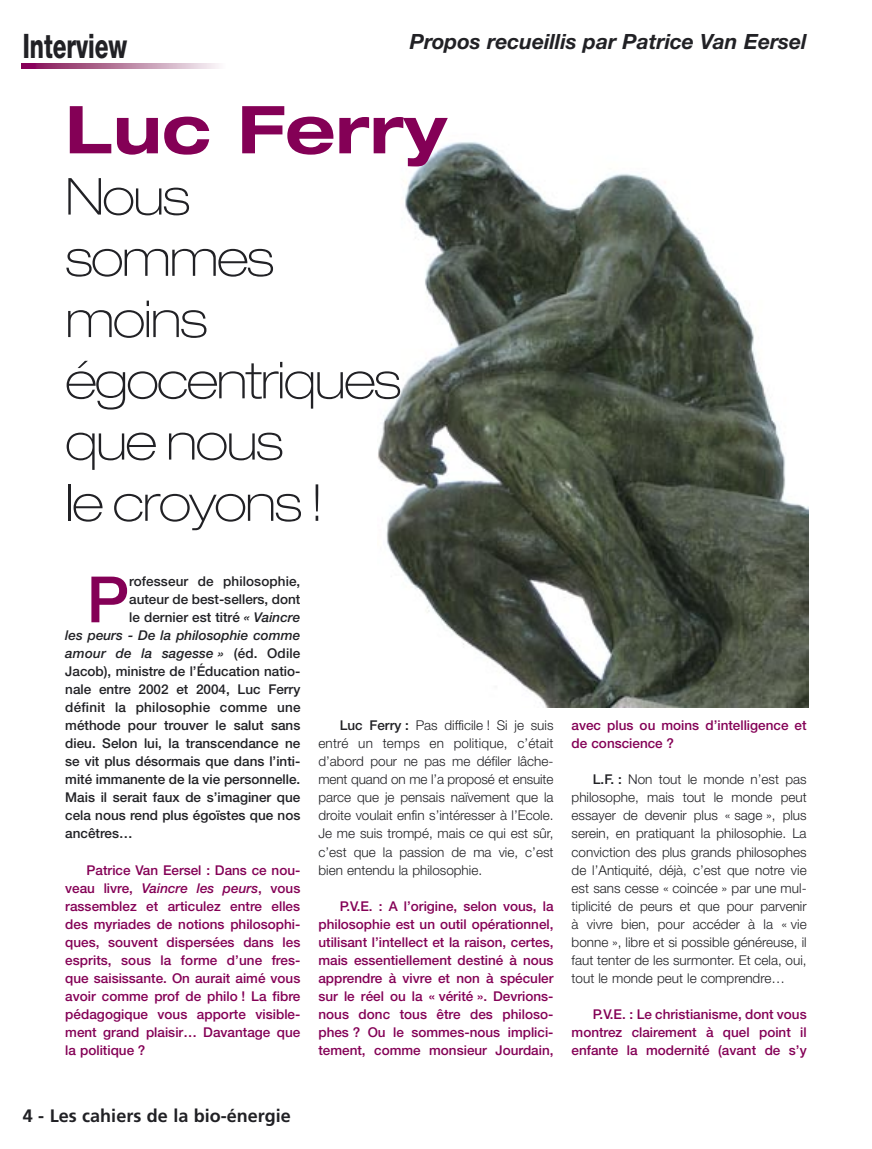
<style>
.page{position:relative;width:872px;height:1149px;background:#fff}
.page>*{position:absolute;margin:0;border:0;box-sizing:border-box;transform-origin:0 0}
.gros_titre_helvetica{font:700 expanded 66px "Helvetica Neue";color:#840056}
.texte_général_helvetica{font:500 63.9px "Helvetica Neue";color:#840056}
.gros_titre_2_helvetica{font:100 expanded 51px/61.2px "Helvetica Neue";letter-spacing:-.03em;color:#212125}
.bloc_haut_de_page_helvetica{font:800 33.75px "Helvetica Neue";color:#212125;scale:.67 1}
.bandeau_nom_auteur_helvetica{font:italic 700 21px "Helvetica Neue";color:#212125}
.t1{font:700 18px "Frutiger";color:#212125}
.interviewer_helvetica{font:500 13.5px/18px "Helvetica Neue";color:#840056;text-align:justify}
.texte_général_helvetica-2{font:300 13.5px/18px "Helvetica Neue";color:#212125;text-align:justify}
.texte_général_helvetica-3{font:500 13.5px "Helvetica Neue";color:#212125}
.texte_général_helvetica-4{font:italic 500 13.5px "Helvetica Neue";color:#212125}
.s1{font-style:italic}
.s2{font-style:normal}
.s3{font-weight:500}
</style>
<div class="page">
<svg style="left:21px;top:64px;width:198px;height:4px"></svg>
<img style="left:377px;top:142px;width:431px;height:565px">
<p class="bloc_haut_de_page_helvetica" style="left:23px;top:25px;width:158px">Interview</p>
<p class="bandeau_nom_auteur_helvetica" style="left:410px;top:28px;width:398px">Propos recueillis par Patrice Van Eersel</p>
<p class="gros_titre_helvetica" style="left:65px;top:88px;width:383px">Luc Ferry</p>
<p class="gros_titre_2_helvetica" style="left:65px;top:165px;width:337px">Nous sommes moins égocentriques que nous<br>le croyons !</p>
<p class="texte_général_helvetica" style="left:87px;top:561px;width:44px">P</p>
<p class="texte_général_helvetica-3" style="left:129px;top:573px;width:173px">rofesseur de philosophie,</p>
<p class="texte_général_helvetica-3" style="left:129px;top:591px;width:173px">auteur de best-sellers, dont</p>
<p class="texte_général_helvetica-3" style="left:129px;top:609px;width:173px">le dernier est titré <span class="s1">« Vaincre</span></p>
<p class="texte_général_helvetica-4" style="left:65px;top:627px;width:237px">les peurs - De la philosophie comme</p>
<p class="texte_général_helvetica-4" style="left:65px;top:645px;width:236px">amour de la sagesse » <span class="s2">(éd. Odile</span></p>
<p class="texte_général_helvetica-3" style="left:65px;top:663px;width:237px">Jacob), ministre de l’Éducation natio-</p>
<p class="texte_général_helvetica-3" style="left:65px;top:681px;width:237px">nale entre 2002 et 2004, Luc Ferry</p>
<p class="texte_général_helvetica-3" style="left:65px;top:699px;width:237px">définit la philosophie comme une</p>
<p class="texte_général_helvetica-3" style="left:65px;top:717px;width:236px">méthode pour trouver le salut sans</p>
<p class="texte_général_helvetica-3" style="left:65px;top:735px;width:236px">dieu. Selon lui, la transcendance ne</p>
<p class="texte_général_helvetica-3" style="left:65px;top:753px;width:237px">se vit plus désormais que dans l’inti-</p>
<p class="texte_général_helvetica-3" style="left:65px;top:771px;width:236px">mité immanente de la vie personnelle.</p>
<p class="texte_général_helvetica-3" style="left:65px;top:789px;width:237px">Mais il serait faux de s’imaginer que</p>
<p class="texte_général_helvetica-3" style="left:65px;top:807px;width:237px">cela nous rend plus égoïstes que nos</p>
<p class="texte_général_helvetica-3" style="left:65px;top:825px;width:69px">ancêtres…</p>
<p class="interviewer_helvetica" style="left:65px;top:860px;width:237px;text-indent:21px">Patrice Van Eersel : Dans ce nou&shy;veau livre, <span class="s1">Vaincre les peurs</span>, vous rassemblez et articulez entre elles des myriades de notions philosophi&shy;ques, souvent dispersées dans les esprits, sous la forme d’une fres&shy;que saisissante. On aurait aimé vous avoir comme prof de philo ! La fibre pédagogique vous apporte visible&shy;ment grand plaisir… Davantage que la politique ?</p>
<p class="texte_général_helvetica-2" style="left:318px;top:716px;width:237px;text-indent:21px"><span class="s3">Luc Ferry :</span> Pas difficile ! Si je suis entré un temps en politique, c’était d’abord pour ne pas me défiler lâche&shy;ment quand on me l’a proposé et ensuite parce que je pensais naïvement que la droite voulait enfin s’intéresser à l’Ecole.<br>Je me suis trompé, mais ce qui est sûr, c’est que la passion de ma vie, c’est bien entendu la philosophie.</p>
<p class="interviewer_helvetica" style="left:318px;top:896px;width:237px;text-indent:21px">P.V.E. : A l’origine, selon vous, la philosophie est un outil opérationnel, utilisant l’intellect et la raison, certes, mais essentiellement destiné à nous apprendre à vivre et non à spéculer sur le réel ou la « vérité ». Devrions&shy;nous donc tous être des philoso&shy;phes ? Ou le sommes-nous implici&shy;tement, comme monsieur Jourdain,</p>
<p class="interviewer_helvetica" style="left:571px;top:716px;width:236px">avec plus ou moins d’intelligence et de conscience ?</p>
<p class="texte_général_helvetica-2" style="left:571px;top:770px;width:237px;text-indent:21px"><span class="s3">L.F. :</span> Non tout le monde n’est pas philosophe, mais tout le monde peut essayer de devenir plus « sage », plus serein, en pratiquant la philosophie. La conviction des plus grands philosophes de l’Antiquité, déjà, c’est que notre vie est sans cesse « coincée » par une mul&shy;tiplicité de peurs et que pour parvenir à vivre bien, pour accéder à la « vie bonne », libre et si possible généreuse, il faut tenter de les surmonter. Et cela, oui, tout le monde peut le comprendre…</p>
<p class="interviewer_helvetica" style="left:571px;top:1004px;width:237px;text-indent:21px">P.V.E. : Le christianisme, dont vous montrez clairement à quel point il enfante la modernité (avant de s’y</p>
<p class="t1" style="left:23px;top:1104px;width:270px">4 - Les cahiers de la bio-énergie</p>
</div>
